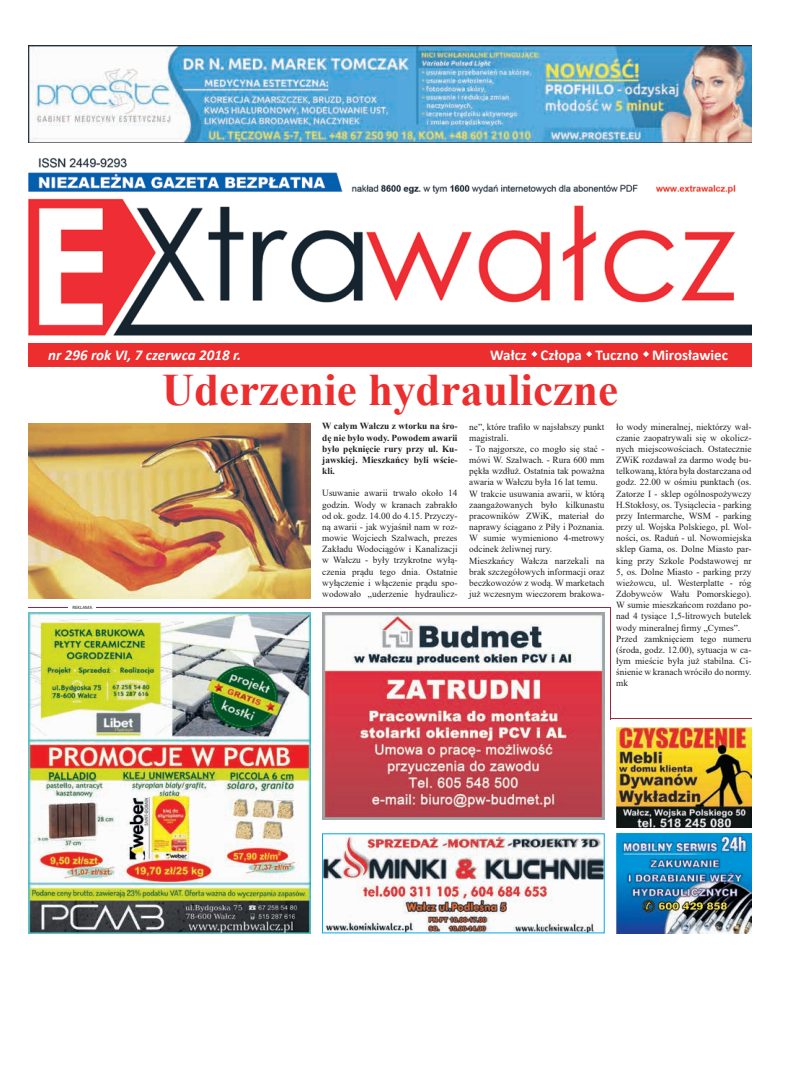
<style>
.page{position:relative;width:794px;height:1092px;background:#fff}
.page>*{position:absolute;margin:0;border:0;box-sizing:border-box;transform-origin:0 0}
.t1{font:700 45px "Times New Roman";color:#ec2e2e}
.t2{font:700 15px "Calibri";color:#fff}
.t3{font:italic 700 15px "Calibri";color:#fff}
.t4{font:9.3px/11.2px "Times New Roman";color:#231f20}
.t5{font:700 9.3px/11.2px "Times New Roman";color:#231f20;text-align:justify}
.t6{font:5px "Calibri";color:#231f20}
</style>
<div class="page">
<img style="left:616px;top:727px;width:135px;height:100px">
<img style="left:616px;top:833px;width:135px;height:100px">
<div style="left:28px;top:343px;width:723px;height:24px;background:#ec2e2e"></div>
<img style="left:324px;top:835px;width:278px;height:96px">
<svg style="left:531px;top:351px;width:6px;height:6px"></svg>
<svg style="left:586px;top:351px;width:6px;height:6px"></svg>
<svg style="left:643px;top:351px;width:6px;height:6px"></svg>
<hr style="left:28px;top:607px;width:582px;height:1px;background:#a02540">
<img style="left:28px;top:157px;width:723px;height:178px">
<img style="left:28px;top:45px;width:723px;height:98px">
<div style="left:69px;top:604px;width:27px;height:5px;background:#fff"></div>
<hr style="left:610px;top:607px;width:1px;height:112px;background:#a02540">
<hr style="left:610px;top:718px;width:141px;height:1px;background:#a02540">
<img style="left:322px;top:612px;width:282px;height:207px">
<img style="left:28px;top:423px;width:282px;height:175px">
<img style="left:28px;top:612px;width:282px;height:321px">
<h2 class="t3" style="left:48px;top:344px;width:194px">nr 296 rok VI, 7 czerwca 2018 r.</h2>
<h2 class="t2" style="left:490px;top:344px;width:239px">Wałcz Człopa Tuczno Mirosławiec</h2>
<p class="t6" style="left:72px;top:603px;width:21px">REKLAMA</p>
<h1 class="t1" style="left:162px;top:357px;width:458px">Uderzenie hydrauliczne</h1>
<p class="t5" style="left:322px;top:420px;width:137px">W całym Wałczu z wtorku na śro&shy;dę nie było wody. Powodem awarii było pęknięcie rury przy ul. Ku&shy;jawskiej. Mieszkańcy byli wście&shy;kli.</p>
<p class="t4" style="left:322px;top:487px;width:137px;text-align:justify">Usuwanie awarii trwało około 14 godzin. Wody w kranach zabrakło od ok. godz. 14.00 do 4.15. Przyczy&shy;ną awarii - jak wyjaśnił nam w roz&shy;mowie Wojciech Szalwach, prezes Zakładu Wodociągów i Kanalizacji w Wałczu - były trzykrotne wyłą&shy;czenia prądu tego dnia. Ostatnie wyłączenie i włączenie prądu spo&shy;wodowało „uderzenie hydraulicz-</p>
<p class="t4" style="left:469px;top:420px;width:137px">ne”, które trafiło w najsłabszy punkt magistrali.</p>
<p class="t4" style="left:469px;top:443px;width:137px">- To najgorsze, co mogło się stać - mówi W. Szalwach. - Rura 600 mm pękła wzdłuż. Ostatnia tak poważna awaria w Wałczu była 16 lat temu.<br>W trakcie usuwania awarii, w którą zaangażowanych było kilkunastu pracowników ZWiK, materiał do naprawy ściągano z Piły i Poznania.<br>W sumie wymieniono 4-metrowy odcinek żeliwnej rury.<br>Mieszkańcy Wałcza narzekali na brak szczegółowych informacji oraz beczkowozów z wodą. W marketach już wczesnym wieczorem brakowa-</p>
<p class="t4" style="left:616px;top:420px;width:137px">ło wody mineralnej, niektórzy wał&shy;czanie zaopatrywali się w okolicz&shy;nych miejscowościach. Ostatecznie<br>ZWiK rozdawał za darmo wodę bu&shy;telkowaną, która była dostarczana od godz. 22.00 w ośmiu punktach (os.<br>Zatorze I - sklep ogólnospożywczy<br>H.Stokłosy, os. Tysiąclecia - parking przy Intermarche, WSM - parking przy ul. Wojska Polskiego, pl. Wol&shy;ności, os. Raduń - ul. Nowomiejska sklep Gama, os. Dolne Miasto par&shy;king przy Szkole Podstawowej nr<br>5, os. Dolne Miasto - parking przy wieżowcu, ul. Westerplatte - róg<br>Zdobywców Wału Pomorskiego).<br>W sumie mieszkańcom rozdano po&shy;nad 4 tysiące 1,5-litrowych butelek wody mineralnej firmy „Cymes”.<br>Przed zamknięciem tego numeru (środa, godz. 12.00), sytuacja w ca&shy;łym mieście była już stabilna. Ci&shy;śnienie w kranach wróciło do normy. mk</p>
</div>
